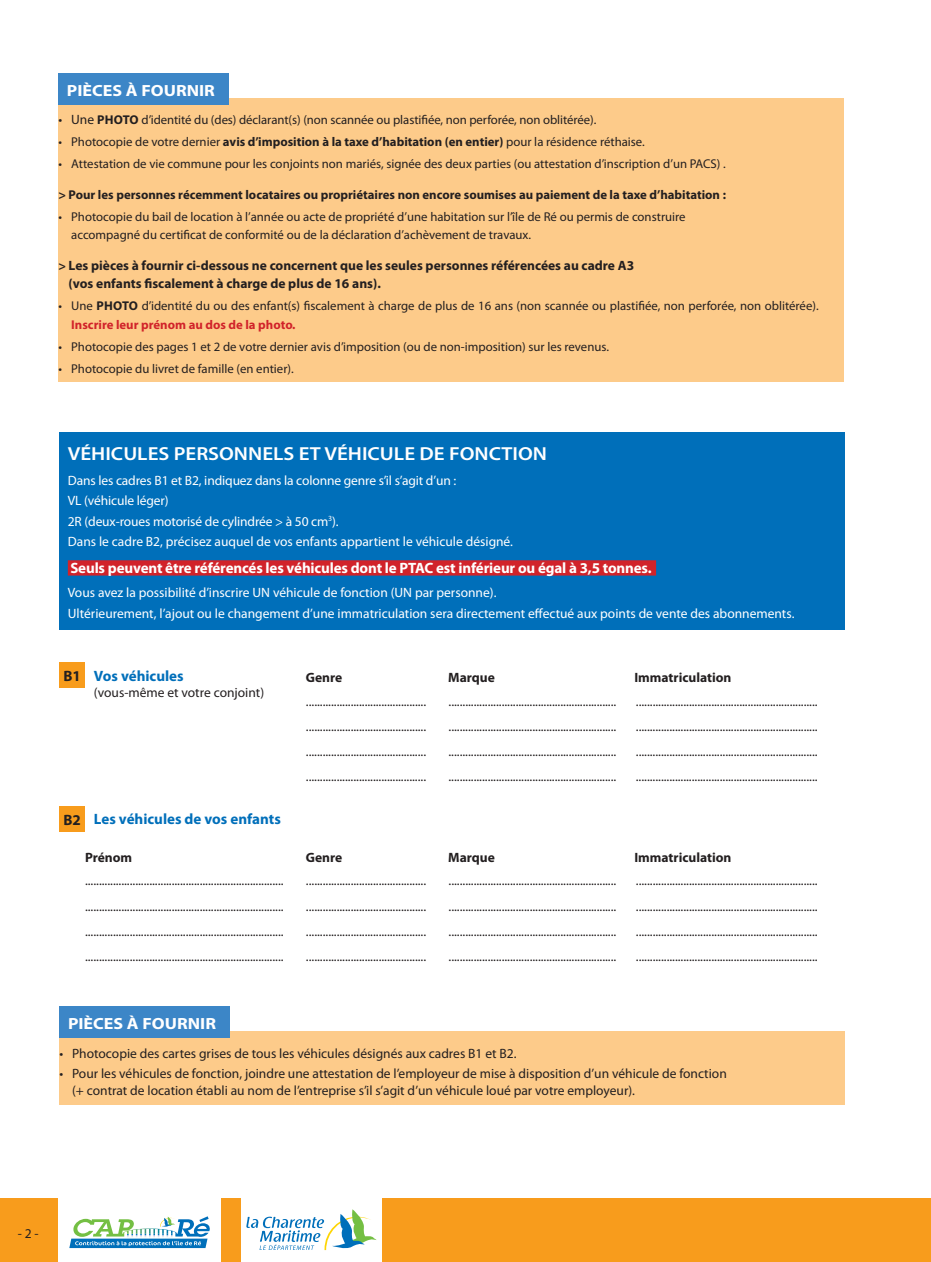
<style>
.page{position:relative;width:931px;height:1262px;background:#fff}
.page>*{position:absolute;margin:0;border:0;box-sizing:border-box;transform-origin:0 0}
.t1{font:600 18.9px "Myriad Pro";color:#fff;scale:1.11 1}
.t2{font:700 16.2px "Myriad Pro";color:#fff;scale:1.11 1}
.t3{font:700 15px "Myriad Pro";letter-spacing:-.01em;color:#fff}
.t4{font:700 15px "Myriad Pro";color:#006fba}
.t5{font:700 15px "Myriad Pro";color:#231f20}
.t6{font:13.5px/16.2px "Myriad Pro";color:#231f20}
.t7{font:13.5px/20.4px "Myriad Pro";color:#fff}
.t8{font:700 13.5px/18px "Myriad Pro";color:#231f20}
.t9{font:12.75px/18px "Myriad Pro";color:#231f20}
.t10{font:700 12.75px "Myriad Pro";color:#231f20}
.s1{font-size:13.5px}
.s2{font-weight:700}
.s3{font-size:12.75px}
.s4{font-weight:700;color:#d1232a}
</style>
<div class="page">
<div style="left:0;top:1198px;width:930px;height:63px;background:#f89c1c"></div>
<div style="left:58px;top:98px;width:785px;height:284px;background:#fdcb8a"></div>
<div style="left:58px;top:73px;width:171px;height:32px;background:#3c86c7"></div>
<div style="left:58px;top:1181px;width:163px;height:80px;background:#fff"></div>
<svg style="left:69px;top:1216px;width:141px;height:31px"></svg>
<div style="left:59px;top:1031px;width:785px;height:73px;background:#fdcb8a"></div>
<div style="left:59px;top:1006px;width:171px;height:32px;background:#3c86c7"></div>
<div style="left:59px;top:432px;width:785px;height:198px;background:#006fba"></div>
<div style="left:68px;top:560px;width:588px;height:15px;background:#d1232a"></div>
<div style="left:59px;top:662px;width:26px;height:25px;background:#f89c1c"></div>
<div style="left:59px;top:805px;width:26px;height:26px;background:#f89c1c"></div>
<div style="left:241px;top:1198px;width:140px;height:63px;background:#fff"></div>
<svg style="left:246px;top:1209px;width:130px;height:40px"></svg>
<p class="t2" style="left:67px;top:80px;width:135px">PIÈCES À FOURNIR</p>
<p class="t9" style="left:58px;top:110px;width:539px"><span class="s1">• Une</span> <span class="s2">PHOTO</span> d’identité du (des) déclarant(s) (non scannée ou plastifiée, non perforée, non oblitérée).</p>
<p class="t9" style="left:58px;top:133px;width:588px">• Photocopie de votre dernier <span class="s2">avis d’imposition à la taxe d’habitation (en entier)</span> pour la résidence réthaise.</p>
<p class="t9" style="left:58px;top:155px;width:668px">• Attestation de vie commune pour les conjoints non mariés, signée des deux parties (ou attestation d’inscription d’un PACS) .</p>
<p class="t10" style="left:58px;top:186px;width:669px">&gt; Pour les personnes récemment locataires ou propriétaires non encore soumises au paiement de la taxe d’habitation :</p>
<p class="t9" style="left:71px;top:208px;width:615px;text-indent:-13px">• Photocopie du bail de location à l’année ou acte de propriété d’une habitation sur l’île de Ré ou permis de construire accompagné du certificat de conformité ou de la déclaration d’achèvement de travaux.</p>
<p class="t8" style="left:69px;top:256px;width:567px;text-indent:-10px"><span class="s3">&gt;</span> Les pièces à fournir ci-dessous ne concernent que les seules personnes référencées au cadre A3 (vos enfants fiscalement à charge de plus de 16 ans).</p>
<p class="t9" style="left:71px;top:297px;width:748px;text-indent:-13px">• Une <span class="s2">PHOTO</span> d’identité du ou des enfant(s) fiscalement à charge de plus de 16 ans (non scannée ou plastifiée, non perforée, non oblitérée).<br><span class="s4">Inscrire leur prénom au dos de la photo.</span></p>
<p class="t9" style="left:58px;top:337px;width:552px">• Photocopie des pages 1 et 2 de votre dernier avis d’imposition (ou de non-imposition) sur les revenus.</p>
<p class="t9" style="left:58px;top:359px;width:237px">• Photocopie du livret de famille (en entier).</p>
<h1 class="t1" style="left:68px;top:441px;width:433px">VÉHICULES PERSONNELS ET VÉHICULE DE FONCTION</h1>
<p class="t7" style="left:68px;top:470px;width:446px">Dans les cadres B1 et B2, indiquez dans la colonne genre s’il s’agit d’un :<br>VL (véhicule léger)<br>2R (deux-roues motorisé de cylindrée &gt; à 50 cm<sup>3</sup>).<br>Dans le cadre B2, précisez auquel de vos enfants appartient le véhicule désigné.</p>
<p class="t3" style="left:70px;top:557px;width:582px">Seuls peuvent être référencés les véhicules dont le PTAC est inférieur ou égal à 3,5 tonnes.</p>
<p class="t7" style="left:68px;top:582px;width:728px">Vous avez la possibilité d’inscrire UN véhicule de fonction (UN par personne).<br>Ultérieurement, l’ajout ou le changement d’une immatriculation sera directement effectué aux points de vente des abonnements.</p>
<p class="t5" style="left:63px;top:666px;width:19px">B1</p>
<p class="t4" style="left:94px;top:666px;width:91px">Vos véhicules</p>
<p class="t6" style="left:94px;top:684px;width:172px">(vous-même et votre conjoint)</p>
<p class="t5" style="left:63px;top:809px;width:19px">B2</p>
<p class="t4" style="left:94px;top:809px;width:188px">Les véhicules de vos enfants</p>
<p class="t8" style="left:306px;top:668px;width:38px">Genre</p>
<p class="t8" style="left:448px;top:668px;width:48px">Marque</p>
<p class="t8" style="left:634px;top:668px;width:98px">Immatriculation</p>
<p class="t6" style="left:306px;top:692px;width:122px">...........................................</p>
<p class="t6" style="left:448px;top:692px;width:169px">............................................................</p>
<p class="t6" style="left:635px;top:692px;width:183px">.................................................................</p>
<p class="t6" style="left:306px;top:718px;width:122px">...........................................</p>
<p class="t6" style="left:448px;top:718px;width:169px">............................................................</p>
<p class="t6" style="left:635px;top:718px;width:183px">.................................................................</p>
<p class="t6" style="left:306px;top:743px;width:122px">...........................................</p>
<p class="t6" style="left:448px;top:743px;width:169px">............................................................</p>
<p class="t6" style="left:635px;top:743px;width:183px">.................................................................</p>
<p class="t6" style="left:306px;top:768px;width:122px">...........................................</p>
<p class="t6" style="left:448px;top:768px;width:169px">............................................................</p>
<p class="t6" style="left:635px;top:768px;width:183px">.................................................................</p>
<p class="t8" style="left:85px;top:847px;width:49px">Prénom</p>
<p class="t8" style="left:305px;top:847px;width:38px">Genre</p>
<p class="t8" style="left:448px;top:847px;width:48px">Marque</p>
<p class="t8" style="left:634px;top:847px;width:98px">Immatriculation</p>
<p class="t6" style="left:85px;top:872px;width:200px">.......................................................................</p>
<p class="t6" style="left:306px;top:872px;width:122px">...........................................</p>
<p class="t6" style="left:448px;top:872px;width:169px">............................................................</p>
<p class="t6" style="left:635px;top:872px;width:183px">.................................................................</p>
<p class="t6" style="left:85px;top:897px;width:200px">.......................................................................</p>
<p class="t6" style="left:306px;top:897px;width:122px">...........................................</p>
<p class="t6" style="left:448px;top:897px;width:169px">............................................................</p>
<p class="t6" style="left:635px;top:897px;width:183px">.................................................................</p>
<p class="t6" style="left:85px;top:923px;width:200px">.......................................................................</p>
<p class="t6" style="left:306px;top:923px;width:122px">...........................................</p>
<p class="t6" style="left:448px;top:923px;width:169px">............................................................</p>
<p class="t6" style="left:635px;top:923px;width:183px">.................................................................</p>
<p class="t6" style="left:85px;top:948px;width:200px">.......................................................................</p>
<p class="t6" style="left:306px;top:948px;width:122px">...........................................</p>
<p class="t6" style="left:448px;top:948px;width:169px">............................................................</p>
<p class="t6" style="left:635px;top:948px;width:183px">.................................................................</p>
<p class="t2" style="left:68px;top:1013px;width:135px">PIÈCES À FOURNIR</p>
<p class="t6" style="left:59px;top:1045px;width:458px">• Photocopie des cartes grises de tous les véhicules désignés aux cadres B1 et B2.</p>
<p class="t6" style="left:72px;top:1065px;width:656px;text-indent:-13px">• Pour les véhicules de fonction, joindre une attestation de l’employeur de mise à disposition d’un véhicule de fonction (+ contrat de location établi au nom de l’entreprise s’il s’agit d’un véhicule loué par votre employeur).</p>
<p class="t6" style="left:18px;top:1225px;width:22px">- 2 -</p>
</div>
